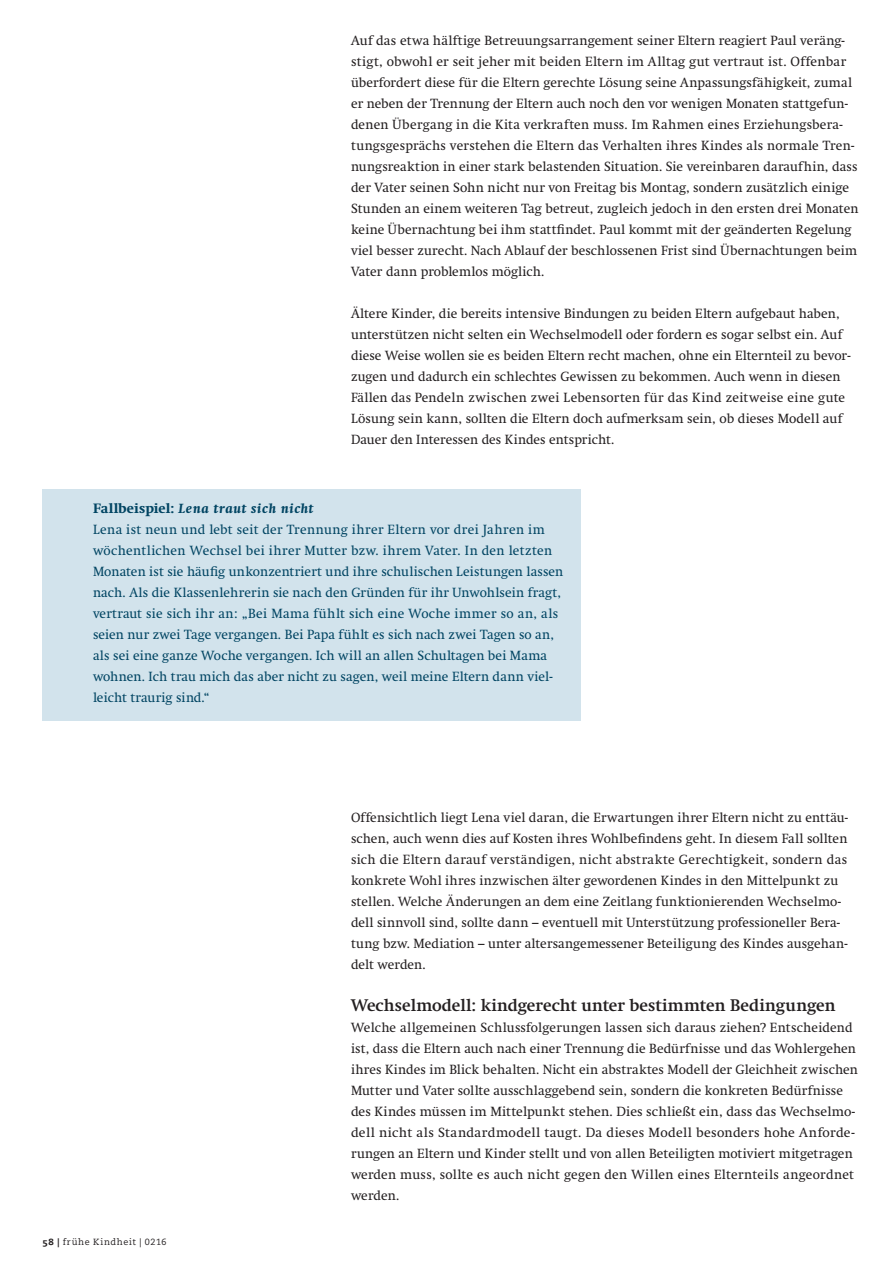
<style>
.page{position:relative;width:893px;height:1263px;background:#fff}
.page>*{position:absolute;margin:0;border:0;box-sizing:border-box;transform-origin:0 0}
.t1{font:700 16.5px "Nu Swift";color:#231f20}
.t2{font:13.2px/21px "Nu Swift";letter-spacing:.01em;color:#231f20}
.t3{font:13.2px/21px "Nu Swift";letter-spacing:.015em;color:#004462}
.t4{font:9px "Caecilia";letter-spacing:.075em;color:#231f20}
.s1{font-weight:800}
.s2{font-weight:800;font-style:italic}
.s3{font-family:"Caecilia Heavy Os F"}
</style>
<div class="page">
<div style="left:43px;top:489px;width:538px;height:231px;background:#d2e3ec"></div>
<p class="t2" style="left:351px;top:30px;width:509px">Auf das etwa hälftige Betreuungsarrangement seiner Eltern reagiert Paul veräng&shy;stigt, obwohl er seit jeher mit beiden Eltern im Alltag gut vertraut ist. Offenbar überfordert diese für die Eltern gerechte Lösung seine Anpassungsfähigkeit, zumal er neben der Trennung der Eltern auch noch den vor wenigen Monaten stattgefun&shy;denen Übergang in die Kita verkraften muss. Im Rahmen eines Erziehungsbera&shy;tungsgesprächs verstehen die Eltern das Verhalten ihres Kindes als normale Tren&shy;nungsreaktion in einer stark belastenden Situation. Sie vereinbaren daraufhin, dass der Vater seinen Sohn nicht nur von Freitag bis Montag, sondern zusätzlich einige Stunden an einem weiteren Tag betreut, zugleich jedoch in den ersten drei Monaten keine Übernachtung bei ihm stattfindet. Paul kommt mit der geänderten Regelung viel besser zurecht. Nach Ablauf der beschlossenen Frist sind Übernachtungen beim Vater dann problemlos möglich.</p>
<p class="t2" style="left:351px;top:303px;width:501px">Ältere Kinder, die bereits intensive Bindungen zu beiden Eltern aufgebaut haben, unterstützen nicht selten ein Wechselmodell oder fordern es sogar selbst ein. Auf diese Weise wollen sie es beiden Eltern recht machen, ohne ein Elternteil zu bevor&shy;zugen und dadurch ein schlechtes Gewissen zu bekommen. Auch wenn in diesen Fällen das Pendeln zwischen zwei Lebensorten für das Kind zeitweise eine gute Lösung sein kann, sollten die Eltern doch aufmerksam sein, ob dieses Modell auf Dauer den Interessen des Kindes entspricht.</p>
<p class="t3" style="left:93px;top:498px;width:472px"><span class="s1">Fallbeispiel:</span> <span class="s2">Lena traut sich nicht<br></span>Lena ist neun und lebt seit der Trennung ihrer Eltern vor drei Jahren im wöchentlichen Wechsel bei ihrer Mutter bzw. ihrem Vater. In den letzten Monaten ist sie häufig unkonzentriert und ihre schulischen Leistungen lassen nach. Als die Klassenlehrerin sie nach den Gründen für ihr Unwohlsein fragt, vertraut sie sich ihr an: „Bei Mama fühlt sich eine Woche immer so an, als seien nur zwei Tage vergangen. Bei Papa fühlt es sich nach zwei Tagen so an, als sei eine ganze Woche vergangen. Ich will an allen Schultagen bei Mama wohnen. Ich trau mich das aber nicht zu sagen, weil meine Eltern dann viel&shy;leicht traurig sind.“</p>
<p class="t4" style="left:43px;top:1236px;width:125px"><span class="s3">58 |</span> frühe Kindheit | 0216</p>
<p class="t2" style="left:351px;top:807px;width:499px">Offensichtlich liegt Lena viel daran, die Erwartungen ihrer Eltern nicht zu enttäu&shy;schen, auch wenn dies auf Kosten ihres Wohlbefindens geht. In diesem Fall sollten sich die Eltern darauf verständigen, nicht abstrakte Gerechtigkeit, sondern das konkrete Wohl ihres inzwischen älter gewordenen Kindes in den Mittelpunkt zu stellen. Welche Änderungen an dem eine Zeitlang funktionierenden Wechselmo&shy;dell sinnvoll sind, sollte dann – eventuell mit Unterstützung professioneller Bera&shy;tung bzw. Mediation – unter altersangemessener Beteiligung des Kindes ausgehan&shy;delt werden.</p>
<p class="t1" style="left:351px;top:995px;width:486px">Wechselmodell: kindgerecht unter bestimmten Bedingungen</p>
<p class="t2" style="left:351px;top:1017px;width:508px">Welche allgemeinen Schlussfolgerungen lassen sich daraus ziehen? Entscheidend ist, dass die Eltern auch nach einer Trennung die Bedürfnisse und das Wohlergehen ihres Kindes im Blick behalten. Nicht ein abstraktes Modell der Gleichheit zwischen Mutter und Vater sollte ausschlaggebend sein, sondern die konkreten Bedürfnisse des Kindes müssen im Mittelpunkt stehen. Dies schließt ein, dass das Wechselmo&shy;dell nicht als Standardmodell taugt. Da dieses Modell besonders hohe Anforde&shy;rungen an Eltern und Kinder stellt und von allen Beteiligten motiviert mitgetragen werden muss, sollte es auch nicht gegen den Willen eines Elternteils angeordnet werden.</p>
</div>
